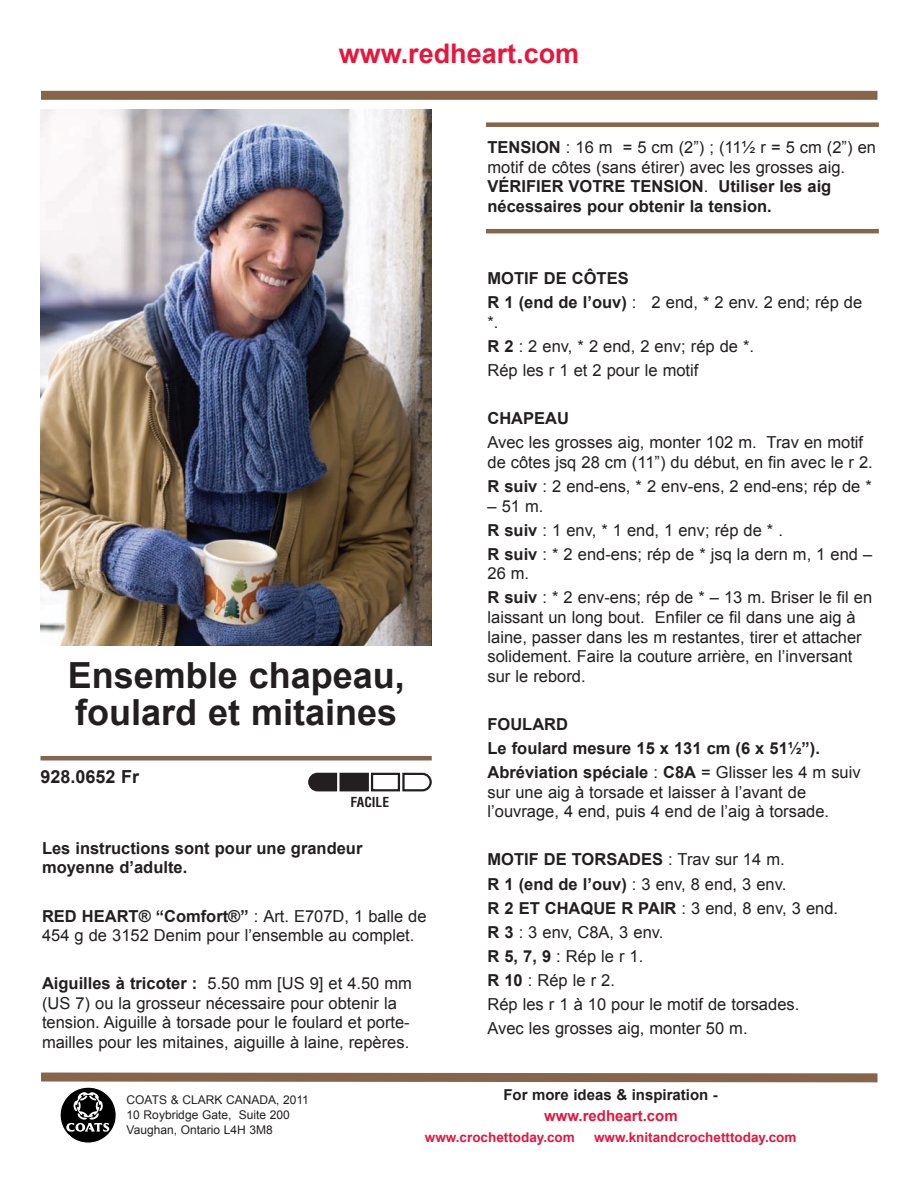
<style>
.page{position:relative;width:918px;height:1188px;background:#fff}
.page>*{position:absolute;margin:0;border:0;box-sizing:border-box;transform-origin:0 0}
.t1{font:700 36px/37.5px "Arial";color:#231f20}
.t2{font:700 27px "Arial";color:#e4183e}
.t3{font:700 18px "Arial";color:#231f20}
.t4{font:16.5px/24.2px "Arial";color:#231f20}
.t5{font:700 16.5px/19.5px "Arial";color:#231f20}
.t6{font:700 15px "Arial";color:#231f20}
.t7{font:700 15px "Arial";color:#e4183e}
.t8{font:700 13.5px "Arial";color:#e4183e}
.t9{font:700 condensed 13.5px "Helvetica";color:#231f20}
.t10{font:12px/15px "Arial";color:#231f20}
.s1{font-weight:700}
.s2{font-weight:400}
</style>
<div class="page">
<img style="left:40px;top:109px;width:392px;height:536px">
<svg style="left:308px;top:772px;width:30px;height:20px"></svg>
<svg style="left:402px;top:772px;width:30px;height:20px"></svg>
<div style="left:371px;top:773px;width:29px;height:18px;border:2px solid #231f20"></div>
<div style="left:341px;top:774px;width:27px;height:16px;background:#231f20"></div>
<div style="left:339px;top:773px;width:30px;height:18px;border:2px solid #231f20"></div>
<hr style="left:41px;top:756px;width:391px;height:4px;background:#86654b">
<div style="left:486px;top:122px;width:393px;height:5px;background:#86654b"></div>
<hr style="left:486px;top:229px;width:393px;height:4px;background:#86654b">
<div style="left:41px;top:91px;width:836px;height:9px;background:#86654b"></div>
<svg style="left:41px;top:1072px;width:837px;height:71px"></svg>
<h2 class="t2" style="left:339px;top:39px;width:242px">www.redheart.com</h2>
<h1 class="t1" style="left:68px;top:656px;width:339px">Ensemble chapeau, foulard et mitaines</h1>
<p class="t3" style="left:40px;top:767px;width:100px">928.0652 Fr</p>
<p class="t9" style="left:351px;top:797px;width:40px">FACILE</p>
<p class="t5" style="left:42px;top:838px;width:322px">Les instructions sont pour une grandeur moyenne d’adulte.</p>
<p class="t4" style="left:42px;top:906px;width:386px;line-height:19.5px"><span class="s1">RED HEART® “Comfort®”</span> : Art. E707D, 1 balle de<br>454 g de 3152 Denim pour l’ensemble au complet.</p>
<p class="t4" style="left:42px;top:974px;width:372px;line-height:19.5px"><span class="s1">Aiguilles à tricoter :</span> 5.50 mm [US 9] et 4.50 mm (US 7) ou la grosseur nécessaire pour obtenir la tension. Aiguille à torsade pour le foulard et porte&shy;mailles pour les mitaines, aiguille à laine, repères.</p>
<p class="t5" style="left:488px;top:138px;width:390px">TENSION <span class="s2">: 16 m = 5 cm (2”) ; (11½ r = 5 cm (2”) en motif de côtes (sans étirer) avec les grosses aig.<br></span>VÉRIFIER VOTRE TENSION<span class="s2">.</span> Utiliser les aig nécessaires pour obtenir la tension.</p>
<p class="t5" style="left:488px;top:266px;width:376px;line-height:24.2px">MOTIF DE CÔTES<br>R 1 (end de l’ouv) <span class="s2">: 2 end, * 2 env. 2 end; rép de</span></p>
<p class="t4" style="left:488px;top:310px;width:268px">*.<br><span class="s1">R 2</span> : 2 env, * 2 end, 2 env; rép de *.<br>Rép les r 1 et 2 pour le motif</p>
<p class="t5" style="left:488px;top:409px;width:83px">CHAPEAU</p>
<p class="t4" style="left:488px;top:433px;width:387px;line-height:19.5px">Avec les grosses aig, monter 102 m. Trav en motif de côtes jsq 28 cm (11”) du début, en fin avec le r 2.</p>
<p class="t4" style="left:488px;top:474px;width:386px"><span class="s1">R suiv</span> : 2 end-ens, * 2 env-ens, 2 end-ens; rép de *</p>
<p class="t4" style="left:488px;top:494px;width:386px">– 51 m.<br><span class="s1">R suiv</span> : 1 env, * 1 end, 1 env; rép de * .<br><span class="s1">R suiv</span> : * 2 end-ens; rép de * jsq la dern m, 1 end –</p>
<p class="t4" style="left:488px;top:562px;width:386px">26 m.<br><span class="s1">R suiv</span> : * 2 env-ens; rép de * – 13 m. Briser le fil en</p>
<p class="t4" style="left:488px;top:608px;width:376px;line-height:19.5px">laissant un long bout. Enfiler ce fil dans une aig à laine, passer dans les m restantes, tirer et attacher solidement. Faire la couture arrière, en l’inversant sur le rebord.</p>
<p class="t5" style="left:488px;top:712px;width:375px;line-height:24.2px">FOULARD<br>Le foulard mesure 15 x 131 cm (6 x 51½”).<br>Abréviation spéciale <span class="s2">:</span> C8A <span class="s2">= Glisser les 4 m suiv</span></p>
<p class="t4" style="left:488px;top:782px;width:343px;line-height:19.5px">sur une aig à torsade et laisser à l’avant de l’ouvrage, 4 end, puis 4 end de l’aig à torsade.</p>
<p class="t4" style="left:488px;top:848px;width:352px"><span class="s1">MOTIF DE TORSADES</span> : Trav sur 14 m.<br><span class="s1">R 1 (end de l’ouv)</span> : 3 env, 8 end, 3 env.<br><span class="s1">R 2 ET CHAqUE R PAIR</span> : 3 end, 8 env, 3 end.<br><span class="s1">R 3</span> : 3 env, C8A, 3 env.<br><span class="s1">R 5, 7, 9</span> : Rép le r 1.<br><span class="s1">R 10</span> : Rép le r 2.<br>Rép les r 1 à 10 pour le motif de torsades.<br>Avec les grosses aig, monter 50 m.</p>
<p class="t10" style="left:127px;top:1092px;width:184px">COATS &amp; CLARK CANADA, 2011<br>10 Roybridge Gate, Suite 200<br>Vaughan, Ontario L4H 3M8</p>
<p class="t6" style="left:503px;top:1086px;width:216px">For more ideas &amp; inspiration -</p>
<p class="t7" style="left:544px;top:1107px;width:135px">www.redheart.com</p>
<p class="t8" style="left:425px;top:1130px;width:152px">www.crochettoday.com</p>
<p class="t8" style="left:594px;top:1130px;width:204px">www.knitandcrochetttoday.com</p>
</div>
